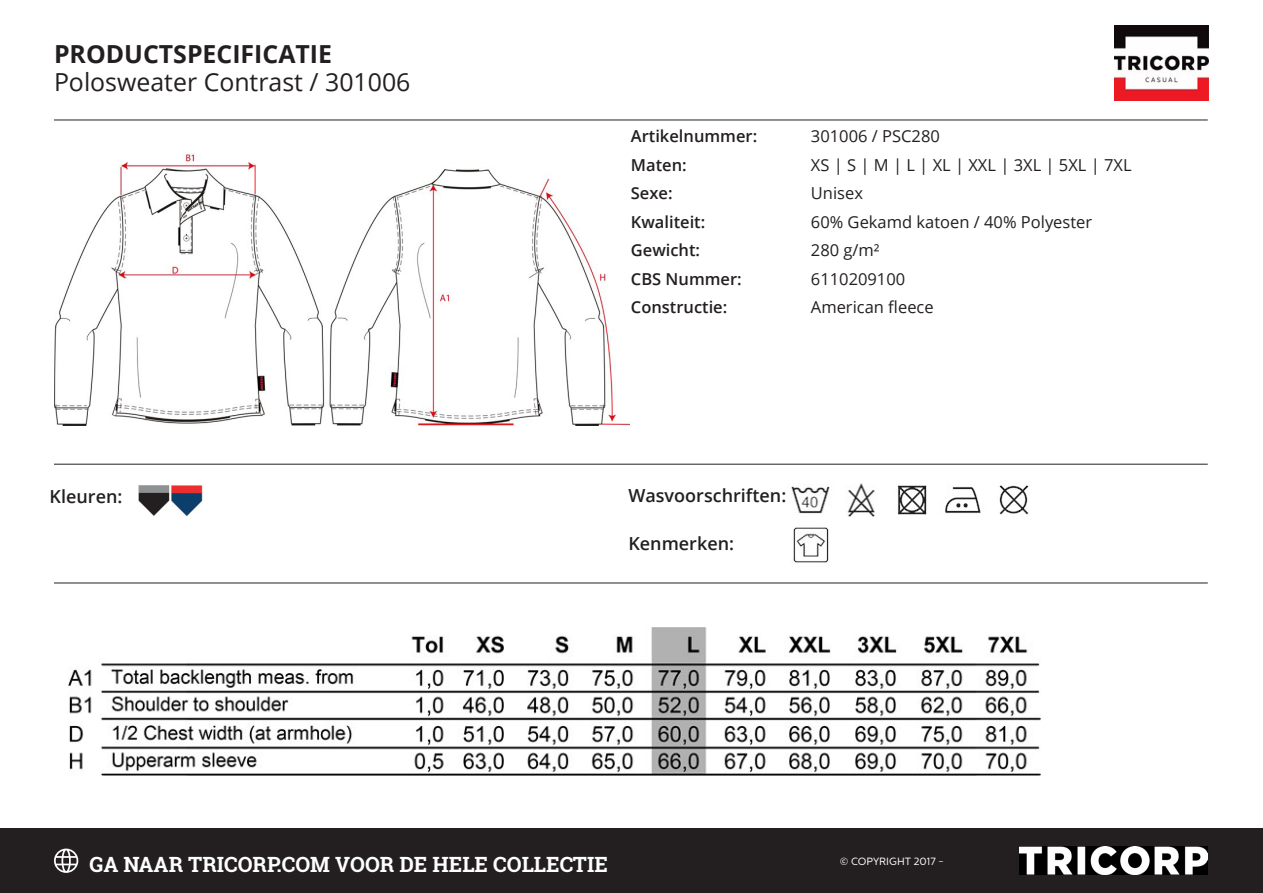
<style>
.page{position:relative;width:1263px;height:893px;background:#fff}
.page>*{position:absolute;margin:0;border:0;box-sizing:border-box;transform-origin:0 0}
.t1{font:24.9px "Open Sans";color:#231f20}
.t2{font:700 24.9px "Open Sans";color:#231f20}
.t3{font:700 21px "Roboto Slab";color:#fff}
.t4{font:600 18px "Open Sans";color:#231f20}
.Kenmerk{font:16.5px "Open Sans";color:#231f20}
.Kenmerk-2{font:600 16.5px "Open Sans";color:#231f20}
.t5{font:10.5px "Centrale Sans";color:#fff}
</style>
<div class="page">
<img style="left:1114px;top:26px;width:95px;height:74px">
<img style="left:54px;top:154px;width:575px;height:271px">
<img style="left:896px;top:485px;width:31px;height:30px">
<img style="left:787px;top:486px;width:43px;height:28px">
<img style="left:847px;top:484px;width:28px;height:33px">
<img style="left:997px;top:485px;width:32px;height:30px">
<img style="left:945px;top:487px;width:36px;height:27px">
<img style="left:793px;top:527px;width:36px;height:36px">
<img style="left:138px;top:486px;width:31px;height:30px">
<img style="left:171px;top:486px;width:31px;height:31px">
<hr style="left:54px;top:120px;width:1154px;height:1px;background:#231f20">
<hr style="left:54px;top:464px;width:1154px;height:1px;background:#231f20">
<div style="left:0;top:828px;width:1263px;height:65px;background:#231f20"></div>
<svg style="left:54px;top:849px;width:24px;height:24px"></svg>
<img style="left:1020px;top:847px;width:188px;height:28px">
<hr style="left:54px;top:583px;width:1154px;height:1px;background:#231f20">
<img style="left:68px;top:627px;width:972px;height:148px">
<p class="t2" style="left:54px;top:36px;width:280px">PRODUCTSPECIFICATIE</p>
<p class="t1" style="left:54px;top:65px;width:358px">Polosweater Contrast / 301006</p>
<p class="t4" style="left:50px;top:484px;width:74px">Kleuren:</p>
<p class="Kenmerk-2" style="left:631px;top:125px;width:128px">Artikelnummer:</p>
<p class="Kenmerk" style="left:811px;top:125px;width:130px">301006 / PSC280</p>
<p class="Kenmerk-2" style="left:631px;top:154px;width:57px">Maten:</p>
<p class="Kenmerk" style="left:811px;top:154px;width:322px">XS | S | M | L | XL | XXL | 3XL | 5XL | 7XL</p>
<p class="Kenmerk-2" style="left:631px;top:182px;width:43px">Sexe:</p>
<p class="Kenmerk" style="left:811px;top:182px;width:54px">Unisex</p>
<p class="Kenmerk-2" style="left:631px;top:211px;width:76px">Kwaliteit:</p>
<p class="Kenmerk" style="left:811px;top:211px;width:283px">60% Gekamd katoen / 40% Polyester</p>
<p class="Kenmerk-2" style="left:631px;top:239px;width:71px">Gewicht:</p>
<p class="Kenmerk" style="left:811px;top:239px;width:70px">280 g/m²</p>
<p class="Kenmerk-2" style="left:631px;top:268px;width:112px">CBS Nummer:</p>
<p class="Kenmerk" style="left:811px;top:268px;width:96px">6110209100</p>
<p class="Kenmerk-2" style="left:631px;top:296px;width:98px">Constructie:</p>
<p class="Kenmerk" style="left:811px;top:296px;width:124px">American fleece</p>
<p class="t4" style="left:628px;top:483px;width:159px">Wasvoorschriften:</p>
<p class="t4" style="left:628px;top:531px;width:107px">Kenmerken:</p>
<p class="t3" style="left:90px;top:850px;width:520px">GA NAAR TRICORP.COM VOOR DE HELE COLLECTIE</p>
<p class="t5" style="left:840px;top:855px;width:106px">© COPYRIGHT 2017 -</p>
</div>
